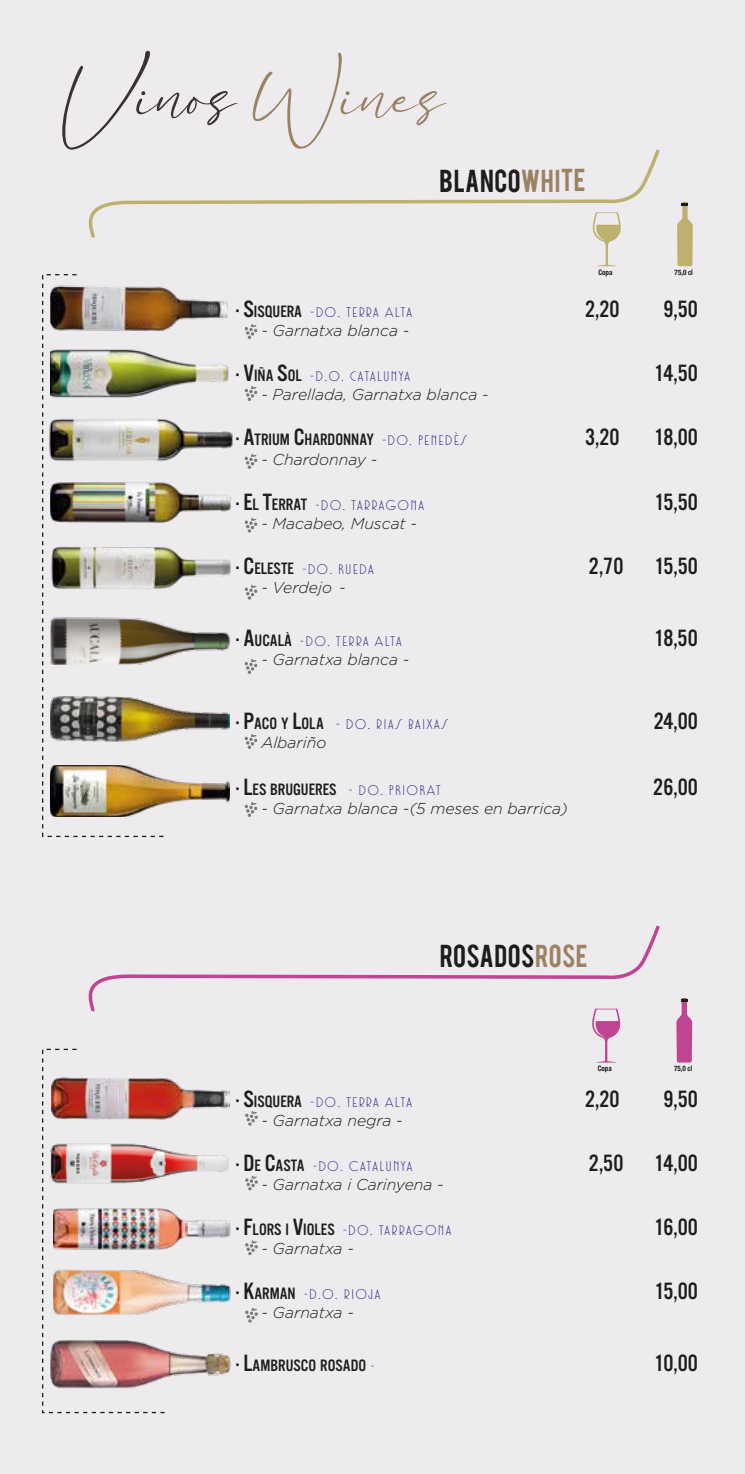
<style>
.page{position:relative;width:745px;height:1474px;background:#fff}
.page>*{position:absolute;margin:0;border:0;box-sizing:border-box;transform-origin:0 0}
.t1{font:76.83px "Bacalisties";color:#393231}
.t2{font:24.85px "Bebas";letter-spacing:.015em;color:#1d1d1b}
.t3{font:24.5px "Alternate Got No 3 D";color:#1d1d1b}
.t4{font:17.15px "Alternate Got No 3 D";color:#1d1d1b}
.t5{font:italic 300 15.75px "Gotham";color:#1d1d1b}
.t6{font:14px "Core Deco";letter-spacing:-.015em;color:#2d2e83}
.t7{font:700 condensed 7.52px "Helvetica Neue";color:#1d1d1b;scale:.94 1}
.s1{color:#9b8263}
.s2{font-family:"Alternate Got No 3 D";font-size:24.5px;color:#1d1d1b}
.s3{font-family:"Alternate Got No 3 D";font-size:17.15px;color:#1d1d1b}
.s4{font-size:24.5px}
.s5{font-family:"Core Deco";font-size:14px;color:#2d2e83}
</style>
<div class="page">
<div style="left:0;top:0;width:744px;height:1473px;background:#eeebef"></div>
<svg style="left:88px;top:149px;width:571px;height:89px"></svg>
<svg style="left:677px;top:202px;width:15px;height:64px"></svg>
<svg style="left:592px;top:212px;width:28px;height:54px"></svg>
<img style="left:167px;top:289px;width:61px;height:41px">
<svg style="left:244px;top:324px;width:13px;height:15px"></svg>
<svg style="left:244px;top:386px;width:13px;height:15px"></svg>
<svg style="left:244px;top:454px;width:13px;height:15px"></svg>
<svg style="left:244px;top:517px;width:13px;height:16px"></svg>
<svg style="left:244px;top:584px;width:13px;height:16px"></svg>
<svg style="left:244px;top:659px;width:13px;height:15px"></svg>
<svg style="left:244px;top:734px;width:13px;height:15px"></svg>
<svg style="left:244px;top:802px;width:13px;height:15px"></svg>
<img style="left:167px;top:359px;width:62px;height:29px">
<img style="left:167px;top:419px;width:66px;height:42px">
<img style="left:167px;top:483px;width:63px;height:39px">
<img style="left:167px;top:547px;width:63px;height:41px">
<img style="left:167px;top:626px;width:63px;height:31px">
<img style="left:167px;top:707px;width:63px;height:25px">
<img style="left:167px;top:779px;width:63px;height:25px">
<svg style="left:88px;top:925px;width:571px;height:86px"></svg>
<img style="left:167px;top:1150px;width:61px;height:26px">
<img style="left:167px;top:1209px;width:64px;height:40px">
<img style="left:167px;top:1279px;width:64px;height:27px">
<img style="left:167px;top:1078px;width:62px;height:41px">
<img style="left:167px;top:1351px;width:63px;height:26px">
<svg style="left:245px;top:1111px;width:13px;height:14px"></svg>
<svg style="left:245px;top:1175px;width:13px;height:15px"></svg>
<svg style="left:245px;top:1240px;width:13px;height:15px"></svg>
<svg style="left:245px;top:1307px;width:13px;height:15px"></svg>
<img style="left:42px;top:1048px;width:125px;height:365px">
<img style="left:42px;top:274px;width:125px;height:563px">
<svg style="left:676px;top:998px;width:15px;height:64px"></svg>
<svg style="left:591px;top:1008px;width:29px;height:54px"></svg>
<h1 class="t1" style="left:62px;top:32px;width:384px">Vinos <span class="s1">Wines</span></h1>
<h2 class="t2" style="left:439px;top:163px;width:148px">BLANCO<span class="s1">WHITE</span></h2>
<p class="t7" style="left:598px;top:266px;width:16px">Copa</p>
<p class="t7" style="left:674px;top:266px;width:21px">75,0 cl</p>
<p class="t6" style="left:235px;top:304px;width:179px"><span class="s2">· S</span><span class="s3">ISQUERA</span> -DO. TERRA ALTA</p>
<h3 class="t3" style="left:585px;top:296px;width:36px">2,20</h3>
<h3 class="t3" style="left:663px;top:296px;width:36px">9,50</h3>
<p class="t5" style="left:261px;top:322px;width:149px">- Garnatxa blanca -</p>
<p class="t6" style="left:235px;top:368px;width:177px"><span class="s2">· V</span><span class="s3">IÑA</span> <span class="s2">S</span><span class="s3">OL</span> -D.O. CATALUNYA</p>
<h3 class="t3" style="left:653px;top:360px;width:45px">14,50</h3>
<p class="t5" style="left:261px;top:386px;width:228px">- Parellada, Garnatxa blanca -</p>
<p class="t4" style="left:235px;top:431px;width:234px"><span class="s4">· A</span>TRIUM <span class="s4">C</span>HARDONNAY <span class="s5">-DO. PENEDÈS</span></p>
<h3 class="t3" style="left:585px;top:424px;width:36px">3,20</h3>
<h3 class="t3" style="left:654px;top:424px;width:45px">18,00</h3>
<p class="t5" style="left:261px;top:450px;width:117px">- Chardonnay -</p>
<p class="t6" style="left:235px;top:496px;width:191px"><span class="s2">· E</span><span class="s3">L</span> <span class="s2">T</span><span class="s3">ERRAT</span> -DO. TARRAGONA</p>
<h3 class="t3" style="left:654px;top:489px;width:45px">15,50</h3>
<p class="t5" style="left:261px;top:515px;width:157px">- Macabeo, Muscat -</p>
<p class="t6" style="left:235px;top:561px;width:140px"><span class="s2">· C</span><span class="s3">ELESTE</span> -DO. RUEDA</p>
<h3 class="t3" style="left:588px;top:553px;width:36px">2,70</h3>
<h3 class="t3" style="left:654px;top:553px;width:45px">15,50</h3>
<p class="t5" style="left:261px;top:579px;width:86px">- Verdejo -</p>
<p class="t6" style="left:235px;top:632px;width:169px"><span class="s2">· A</span><span class="s3">UCALÀ</span> -DO. TERRA ALTA</p>
<h3 class="t3" style="left:654px;top:625px;width:45px">18,50</h3>
<p class="t5" style="left:261px;top:650px;width:149px">- Garnatxa blanca -</p>
<p class="t6" style="left:235px;top:715px;width:215px"><span class="s2">· P</span><span class="s3">ACO Y</span> <span class="s2">L</span><span class="s3">OLA</span> - DO. RIAS BAIXAS</p>
<h3 class="t3" style="left:653px;top:708px;width:45px">24,00</h3>
<p class="t5" style="left:261px;top:733px;width:66px">Albariño</p>
<p class="t4" style="left:235px;top:780px;width:207px"><span class="s4">· L</span>ES BRUGUERES <span class="s5">- DO. PRIORAT</span></p>
<h3 class="t3" style="left:653px;top:774px;width:46px">26,00</h3>
<p class="t5" style="left:261px;top:799px;width:308px">- Garnatxa blanca -(5 meses en barrica)</p>
<h2 class="t2" style="left:439px;top:938px;width:149px">ROSADOS<span class="s1">ROSE</span></h2>
<p class="t7" style="left:597px;top:1062px;width:16px">Copa</p>
<p class="t7" style="left:673px;top:1062px;width:21px">75,0 cl</p>
<p class="t6" style="left:235px;top:1093px;width:179px"><span class="s2">· S</span><span class="s3">ISQUERA</span> -DO. TERRA ALTA</p>
<h3 class="t3" style="left:585px;top:1085px;width:36px">2,20</h3>
<h3 class="t3" style="left:663px;top:1085px;width:36px">9,50</h3>
<p class="t5" style="left:261px;top:1111px;width:143px">- Garnatxa negra -</p>
<p class="t6" style="left:235px;top:1157px;width:179px"><span class="s2">· D</span><span class="s3">E</span> <span class="s2">C</span><span class="s3">ASTA</span> -DO. CATALUNYA</p>
<h3 class="t3" style="left:588px;top:1149px;width:36px">2,50</h3>
<h3 class="t3" style="left:653px;top:1149px;width:45px">14,00</h3>
<p class="t5" style="left:261px;top:1175px;width:184px">- Garnatxa i Carinyena -</p>
<p class="t6" style="left:235px;top:1221px;width:218px"><span class="s2">· F</span><span class="s3">LORS I</span> <span class="s2">V</span><span class="s3">IOLES</span> -DO. TARRAGONA</p>
<h3 class="t3" style="left:654px;top:1213px;width:45px">16,00</h3>
<p class="t5" style="left:261px;top:1239px;width:94px">- Garnatxa -</p>
<p class="t6" style="left:235px;top:1285px;width:147px"><span class="s2">· K</span><span class="s3">ARMAN</span> -D.O. RIOJA</p>
<h3 class="t3" style="left:654px;top:1278px;width:45px">15,00</h3>
<p class="t5" style="left:261px;top:1303px;width:94px">- Garnatxa -</p>
<p class="t4" style="left:235px;top:1355px;width:141px"><span class="s4">· L</span>AMBRUSCO ROSADO <span class="s5">-</span></p>
<h3 class="t3" style="left:653px;top:1349px;width:45px">10,00</h3>
</div>
